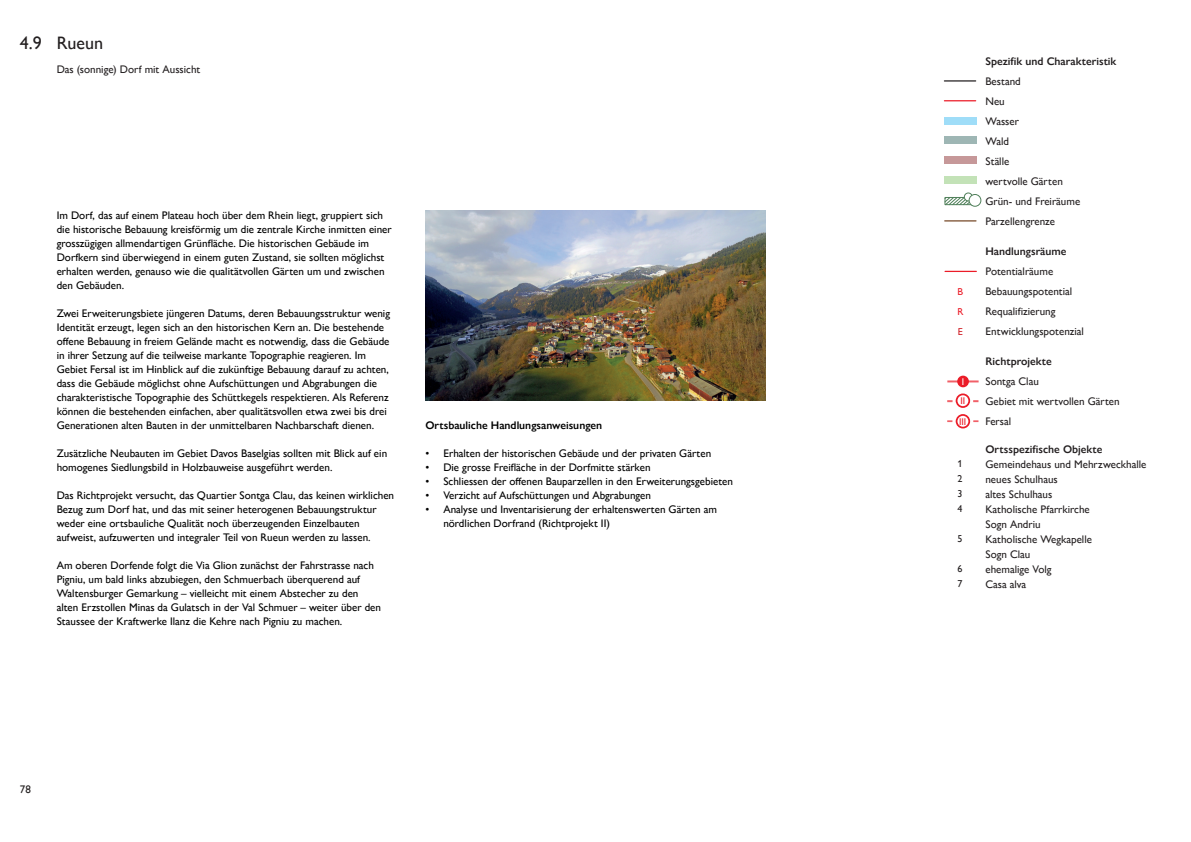
<style>
.page{position:relative;width:1191px;height:842px;background:#fff}
.page>*{position:absolute;margin:0;border:0;box-sizing:border-box;transform-origin:0 0}
.t1{font:500 18px "Gill Sans Nova";color:#231f20}
.t2{font:500 11px/14px "Gill Sans Nova";color:#000}
.t3{font:500 11px/20px "Gill Sans Nova";color:#231f20}
.t4{font:600 11px "Gill Sans Nova";color:#231f20}
.t5{font:600 11px "Gill Sans Nova";color:#000}
.t6{font:500 10px/15px "Gill Sans Nova";color:#231f20;text-align:justify}
.t7{font:500 10px/20px "Gill Sans Nova";color:#eb1c28}
.t8{font:500 10px "Gill Sans Nova";color:#d1232a}
.t9{font:500 9.7px/20.6px "Gill Sans Nova";color:#eb1c28}
.t10{font:500 9.7px "Gill Sans Nova";color:#fff}
</style>
<div class="page">
<img style="left:425px;top:210px;width:340px;height:191px">
<hr style="left:947px;top:380px;width:31px;height:2px;background:#eb1c28">
<div style="left:957px;top:376px;width:12px;height:11px;background:#eb1c28;border-radius:50%"></div>
<svg style="left:947px;top:400px;width:31px;height:2px"></svg>
<div style="left:956px;top:394px;width:13px;height:13px;background:#fff;border-radius:50%"></div>
<div style="left:955px;top:393px;width:15px;height:15px;border:2px solid #eb1c28;border-radius:50%"></div>
<svg style="left:947px;top:420px;width:31px;height:2px"></svg>
<div style="left:956px;top:415px;width:13px;height:13px;background:#fff;border-radius:50%"></div>
<div style="left:955px;top:414px;width:15px;height:14px;border:2px solid #eb1c28;border-radius:50%"></div>
<div style="left:944px;top:156px;width:32px;height:8px;background:#c69899"></div>
<hr style="left:944px;top:220px;width:32px;height:2px;background:#764927">
<hr style="left:945px;top:271px;width:31px;height:1px;background:#eb1c28">
<div style="left:944px;top:117px;width:32px;height:8px;background:#9fddf8"></div>
<div style="left:944px;top:136px;width:32px;height:8px;background:#9eb6b4"></div>
<div style="left:944px;top:176px;width:32px;height:8px;background:#c3e2b7"></div>
<svg style="left:944px;top:197px;width:27px;height:9px"></svg>
<div style="left:963px;top:192px;width:9px;height:9px;border:1px solid #4f7f59;border-radius:50%"></div>
<div style="left:969px;top:194px;width:12px;height:12px;background:#fff;border-radius:50%"></div>
<div style="left:968px;top:194px;width:13px;height:13px;border:1px solid #4f7f59;border-radius:50%"></div>
<hr style="left:944px;top:100px;width:31px;height:1px;background:#eb1c28">
<hr style="left:944px;top:80px;width:31px;height:2px;background:#231f20">
<h1 class="t1" style="left:20px;top:32px;width:23px">4.9</h1>
<h1 class="t1" style="left:57px;top:32px;width:48px">Rueun</h1>
<p class="t3" style="left:57px;top:59px;width:145px">Das (sonnige) Dorf mit Aussicht</p>
<p class="t2" style="left:57px;top:208px;width:336px">Im Dorf, das auf einem Plateau hoch über dem Rhein liegt, gruppiert sich die historische Bebauung kreisförmig um die zentrale Kirche inmitten einer grosszügigen allmendartigen Grünfläche. Die historischen Gebäude im Dorfkern sind überwiegend in einem guten Zustand, sie sollten möglichst erhalten werden, genauso wie die qualitätvollen Gärten um und zwischen den Gebäuden.</p>
<p class="t2" style="left:57px;top:306px;width:335px">Zwei Erweiterungsbiete jüngeren Datums, deren Bebauungsstruktur wenig Identität erzeugt, legen sich an den historischen Kern an. Die bestehende offene Bebauung in freiem Gelände macht es notwendig, dass die Gebäude in ihrer Setzung auf die teilweise markante Topographie reagieren. Im Gebiet Fersal ist im Hinblick auf die zukünftige Bebauung darauf zu achten, dass die Gebäude möglichst ohne Aufschüttungen und Abgrabungen die charakteristische Topographie des Schüttkegels respektieren. Als Referenz können die bestehenden einfachen, aber qualitätsvollen etwa zwei bis drei Generationen alten Bauten in der unmittelbaren Nachbarschaft dienen.</p>
<p class="t2" style="left:57px;top:446px;width:332px">Zusätzliche Neubauten im Gebiet Davos Baselgias sollten mit Blick auf ein homogenes Siedlungsbild in Holzbauweise ausgeführt werden.</p>
<p class="t2" style="left:57px;top:488px;width:339px">Das Richtprojekt versucht, das Quartier Sontga Clau, das keinen wirklichen Bezug zum Dorf hat, und das mit seiner heterogenen Bebauungstruktur weder eine ortsbauliche Qualität noch überzeugenden Einzelbauten aufweist, aufzuwerten und integraler Teil von Rueun werden zu lassen.</p>
<p class="t2" style="left:57px;top:558px;width:326px">Am oberen Dorfende folgt die Via Glion zunächst der Fahrstrasse nach Pigniu, um bald links abzubiegen, den Schmuerbach überquerend auf Waltensburger Gemarkung – vielleicht mit einem Abstecher zu den alten Erzstollen Minas da Gulatsch in der Val Schmuer – weiter über den Staussee der Kraftwerke Ilanz die Kehre nach Pigniu zu machen.</p>
<p class="t5" style="left:425px;top:418px;width:178px">Ortsbauliche Handlungsanweisungen</p>
<p class="t2" style="left:425px;top:446px;width:287px">• Erhalten der historischen Gebäude und der privaten Gärten</p>
<p class="t2" style="left:425px;top:460px;width:227px">• Die grosse Freifläche in der Dorfmitte stärken</p>
<p class="t2" style="left:425px;top:474px;width:309px">• Schliessen der offenen Bauparzellen in den Erweiterungsgebieten</p>
<p class="t2" style="left:425px;top:488px;width:227px">• Verzicht auf Aufschüttungen und Abgrabungen</p>
<p class="t2" style="left:443px;top:502px;width:275px;text-indent:-18px">• Analyse und Inventarisierung der erhaltenswerten Gärten am nördlichen Dorfrand (Richtprojekt II)</p>
<p class="t3" style="left:20px;top:779px;width:12px">78</p>
<p class="t7" style="left:957px;top:281px;width:8px">B<br>R</p>
<p class="t8" style="left:958px;top:325px;width:7px">E</p>
<p class="t10" style="left:961px;top:376px;width:4px">I</p>
<p class="t9" style="left:959px;top:391px;width:9px">II<br>III</p>
<p class="t6" style="left:957px;top:456px;width:6px">1<br>2<br>3<br>4</p>
<p class="t6" style="left:957px;top:531px;width:6px">5</p>
<p class="t6" style="left:957px;top:561px;width:6px">6<br>7</p>
<p class="t4" style="left:985px;top:54px;width:132px">Spezifik und Charakteristik</p>
<p class="t3" style="left:985px;top:71px;width:96px">Bestand<br>Neu<br>Wasser<br>Wald<br>Ställe<br>wertvolle Gärten<br>Grün- und Freiräume<br>Parzellengrenze</p>
<p class="t4" style="left:985px;top:244px;width:83px">Handlungsräume</p>
<p class="t3" style="left:985px;top:261px;width:100px">Potentialräume<br>Bebauungspotential<br>Requalifizierung<br>Entwicklungspotenzial</p>
<p class="t4" style="left:985px;top:354px;width:68px">Richtprojekte</p>
<p class="t3" style="left:985px;top:371px;width:136px">Sontga Clau<br>Gebiet mit wertvollen Gärten<br>Fersal</p>
<p class="t4" style="left:985px;top:442px;width:119px">Ortsspezifische Objekte</p>
<p class="t3" style="left:985px;top:456px;width:162px;line-height:15px">Gemeindehaus und Mehrzweckhalle neues Schulhaus<br>altes Schulhaus<br>Katholische Pfarrkirche<br>Sogn Andriu<br>Katholische Wegkapelle<br>Sogn Clau<br>ehemalige Volg<br>Casa alva</p>
</div>
